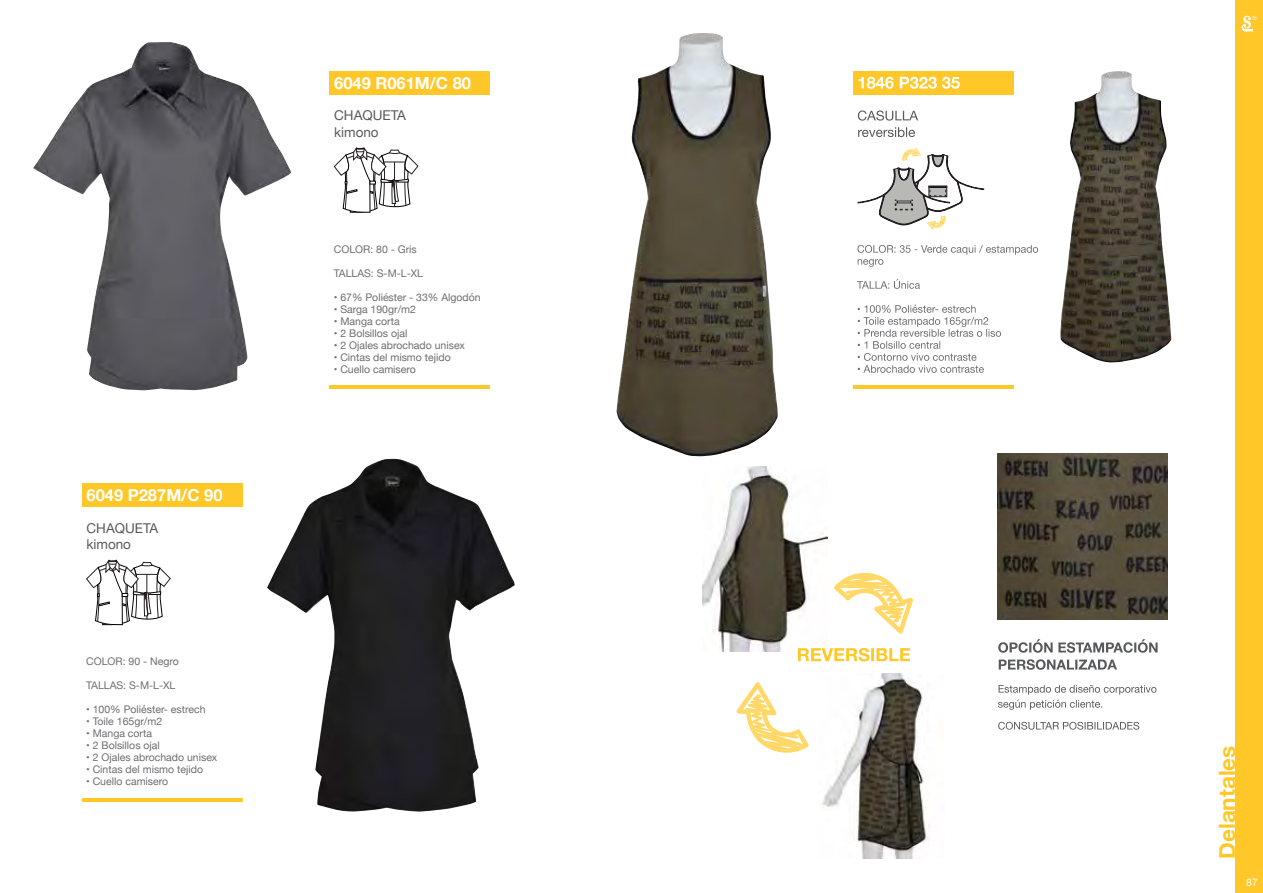
<style>
.page{position:relative;width:1263px;height:893px;background:#fff}
.page>*{position:absolute;margin:0;border:0;box-sizing:border-box;transform-origin:0 0}
.t1{font:700 22.5px "Helvetica Neue";color:#ffc828}
.t2{font:700 16.5px "Helvetica Neue";color:#fff}
.t3{font:13.5px/16.5px "Helvetica Neue";color:#58595b}
.t4{font:10.5px "Helvetica Neue";color:#6d6e71}
.t5{font:10.5px "Helvetica Neue";color:#fff}
</style>
<div class="page">
<div style="left:1235px;top:0;width:28px;height:893px;background:#ffc828"></div>
<svg style="left:1241px;top:15px;width:16px;height:17px"></svg>
<img style="left:822px;top:673px;width:107px;height:186px">
<img style="left:703px;top:466px;width:124px;height:186px">
<img style="left:616px;top:33px;width:162px;height:423px">
<img style="left:1060px;top:71px;width:111px;height:292px">
<img style="left:998px;top:453px;width:170px;height:167px">
<svg style="left:798px;top:648px;width:112px;height:13px"></svg>
<svg style="left:834px;top:573px;width:79px;height:61px"></svg>
<svg style="left:736px;top:682px;width:73px;height:71px"></svg>
<svg style="left:858px;top:148px;width:126px;height:82px"></svg>
<div style="left:853px;top:71px;width:160px;height:24px;background:#ffc828"></div>
<hr style="left:853px;top:386px;width:160px;height:3px;background:#ffc828">
<svg style="left:858px;top:127px;width:57px;height:10px"></svg>
<svg style="left:858px;top:111px;width:60px;height:10px"></svg>
<svg style="left:999px;top:659px;width:118px;height:11px"></svg>
<svg style="left:998px;top:639px;width:159px;height:14px"></svg>
<svg style="left:998px;top:722px;width:141px;height:8px"></svg>
<svg style="left:998px;top:685px;width:158px;height:25px"></svg>
<svg style="left:858px;top:305px;width:143px;height:68px"></svg>
<svg style="left:857px;top:279px;width:63px;height:10px"></svg>
<svg style="left:857px;top:245px;width:181px;height:22px"></svg>
<svg style="left:858px;top:77px;width:102px;height:12px"></svg>
<img style="left:33px;top:42px;width:258px;height:348px">
<img style="left:267px;top:459px;width:248px;height:353px">
<svg style="left:334px;top:148px;width:84px;height:65px"></svg>
<div style="left:330px;top:71px;width:160px;height:24px;background:#ffc828"></div>
<div style="left:82px;top:483px;width:161px;height:24px;background:#ffc828"></div>
<hr style="left:330px;top:386px;width:160px;height:3px;background:#ffc828">
<hr style="left:82px;top:798px;width:161px;height:3px;background:#ffc828">
<svg style="left:86px;top:560px;width:84px;height:65px"></svg>
<h2 class="t2" style="left:87px;top:482px;width:138px">6049 P287M/C 90</h2>
<p class="t3" style="left:87px;top:520px;width:73px">CHAQUETA kimono</p>
<p class="t4" style="left:86px;top:654px;width:94px">COLOR: 90 - Negro</p>
<p class="t4" style="left:86px;top:678px;width:91px">TALLAS: S-M-L-XL</p>
<p class="t4" style="left:86px;top:702px;width:121px">• 100% Poliéster- estrech</p>
<p class="t4" style="left:86px;top:714px;width:78px">• Toile 165gr/m2</p>
<p class="t4" style="left:86px;top:726px;width:67px">• Manga corta</p>
<p class="t4" style="left:86px;top:738px;width:75px">• 2 Bolsillos ojal</p>
<p class="t4" style="left:86px;top:750px;width:133px">• 2 Ojales abrochado unisex</p>
<p class="t4" style="left:86px;top:762px;width:118px">• Cintas del mismo tejido</p>
<p class="t4" style="left:86px;top:774px;width:84px">• Cuello camisero</p>
<h2 class="t2" style="left:334px;top:70px;width:138px">6049 R061M/C 80</h2>
<p class="t3" style="left:334px;top:108px;width:73px">CHAQUETA kimono</p>
<p class="t4" style="left:334px;top:241px;width:85px">COLOR: 80 - Gris</p>
<p class="t4" style="left:334px;top:265px;width:91px">TALLAS: S-M-L-XL</p>
<p class="t4" style="left:334px;top:289px;width:148px">• 67% Poliéster - 33% Algodón</p>
<p class="t4" style="left:334px;top:301px;width:84px">• Sarga 190gr/m2</p>
<p class="t4" style="left:334px;top:313px;width:67px">• Manga corta</p>
<p class="t4" style="left:334px;top:325px;width:75px">• 2 Bolsillos ojal</p>
<p class="t4" style="left:334px;top:337px;width:133px">• 2 Ojales abrochado unisex</p>
<p class="t4" style="left:334px;top:349px;width:118px">• Cintas del mismo tejido</p>
<p class="t4" style="left:334px;top:361px;width:84px">• Cuello camisero</p>
<h1 class="t1" style="left:1209px;top:859px;width:115px;rotate:-90deg">Delantales</h1>
<p class="t5" style="left:1246px;top:875px;width:13px">87</p>
</div>
